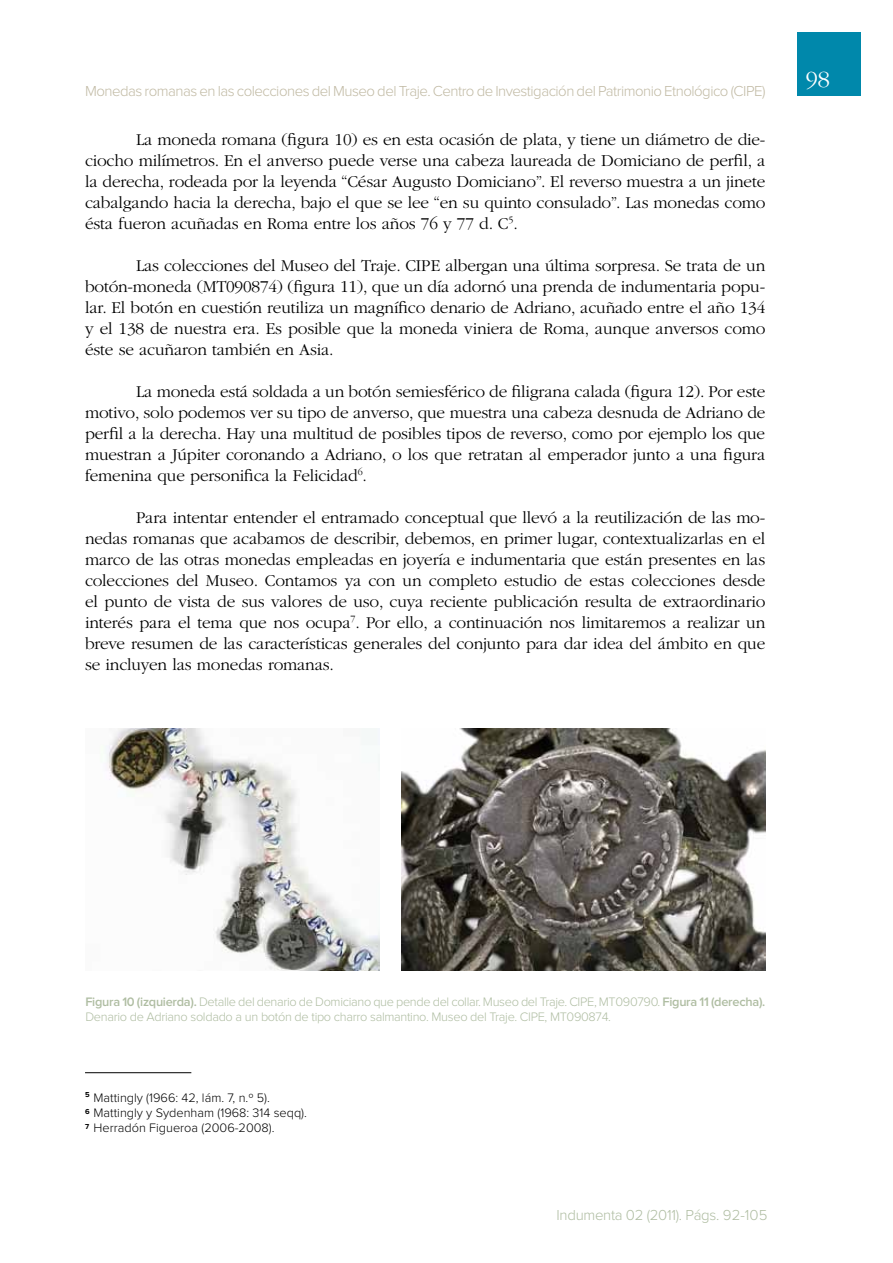
<style>
.page{position:relative;width:893px;height:1263px;background:#fff}
.page>*{position:absolute;margin:0;border:0;box-sizing:border-box;transform-origin:0 0}
.t1{font:300 24px "ITC Garamond Std";color:#fff}
.t2{font:300 17.25px/21px "ITC Garamond Std";letter-spacing:-.01em;color:#000;text-align:justify}
.t3{font:300 15px "Proxima Nova";letter-spacing:-.035em;color:#c1baa4}
.t4{font:300 15px "Proxima Nova";letter-spacing:-.02em;color:#afbda2}
.t5{font:300 12.75px/15.8px "Proxima Nova";letter-spacing:-.025em;color:#afbda2}
.t6{font:300 12.75px/15px "Proxima Nova";color:#000}
.t7{font:700 7.5px/16.4px "Proxima Nova";color:#000}
.s1{font-weight:600}
</style>
<div class="page">
<div style="left:797px;top:32px;width:64px;height:64px;background:#0088ab"></div>
<img style="left:107px;top:728px;width:272px;height:243px">
<img style="left:401px;top:728px;width:364px;height:242px">
<hr style="left:85px;top:1072px;width:106px;height:1px;background:#000">
<p class="t3" style="left:85px;top:84px;width:682px">Monedas romanas en las colecciones del Museo del Traje. Centro de Investigación del Patrimonio Etnológico (CIPE)</p>
<p class="t2" style="left:85px;top:129px;width:682px;text-indent:51px">La moneda romana (figura 10) es en esta ocasión de plata, y tiene un diámetro de die&shy;ciocho milímetros. En el anverso puede verse una cabeza laureada de Domiciano de perfil, a la derecha, rodeada por la leyenda “César Augusto Domiciano”. El reverso muestra a un jinete cabalgando hacia la derecha, bajo el que se lee “en su quinto consulado”. Las monedas como ésta fueron acuñadas en Roma entre los años 76 y 77 d. C<sup>5</sup>.</p>
<p class="t2" style="left:85px;top:255px;width:682px;text-indent:51px">Las colecciones del Museo del Traje. CIPE albergan una última sorpresa. Se trata de un botón-moneda (MT090874) (figura 11), que un día adornó una prenda de indumentaria popu&shy;lar. El botón en cuestión reutiliza un magnífico denario de Adriano, acuñado entre el año 134 y el 138 de nuestra era. Es posible que la moneda viniera de Roma, aunque anversos como éste se acuñaron también en Asia.</p>
<p class="t2" style="left:85px;top:381px;width:682px;text-indent:51px">La moneda está soldada a un botón semiesférico de filigrana calada (figura 12). Por este motivo, solo podemos ver su tipo de anverso, que muestra una cabeza desnuda de Adriano de perfil a la derecha. Hay una multitud de posibles tipos de reverso, como por ejemplo los que muestran a Júpiter coronando a Adriano, o los que retratan al emperador junto a una figura femenina que personifica la Felicidad<sup>6</sup>.</p>
<p class="t2" style="left:85px;top:507px;width:682px;text-indent:51px">Para intentar entender el entramado conceptual que llevó a la reutilización de las mo&shy;nedas romanas que acabamos de describir, debemos, en primer lugar, contextualizarlas en el marco de las otras monedas empleadas en joyería e indumentaria que están presentes en las colecciones del Museo. Contamos ya con un completo estudio de estas colecciones desde el punto de vista de sus valores de uso, cuya reciente publicación resulta de extraordinario interés para el tema que nos ocupa<sup>7</sup>. Por ello, a continuación nos limitaremos a realizar un breve resumen de las características generales del conjunto para dar idea del ámbito en que se incluyen las monedas romanas.</p>
<h1 class="t1" style="left:806px;top:66px;width:25px">98</h1>
<p class="t5" style="left:85px;top:994px;width:681px"><span class="s1">Figura 10 (izquierda).</span> Detalle del denario de Domiciano que pende del collar. Museo del Traje. CIPE, MT090790. <span class="s1">Figura 11 (derecha).<br></span>Denario de Adriano soldado a un botón de tipo charro salmantino. Museo del Traje. CIPE, MT090874.</p>
<p class="t7" style="left:85px;top:1087px;width:6px">5<br>6</p>
<p class="t7" style="left:85px;top:1118px;width:6px">7</p>
<p class="t6" style="left:94px;top:1090px;width:215px">Mattingly (1966: 42, lám. 7, n.º 5).<br>Mattingly y Sydenham (1968: 314 seqq).<br>Herradón Figueroa (2006-2008).</p>
<p class="t4" style="left:557px;top:1208px;width:212px">Indumenta 02 (2011). Págs. 92-105</p>
</div>
